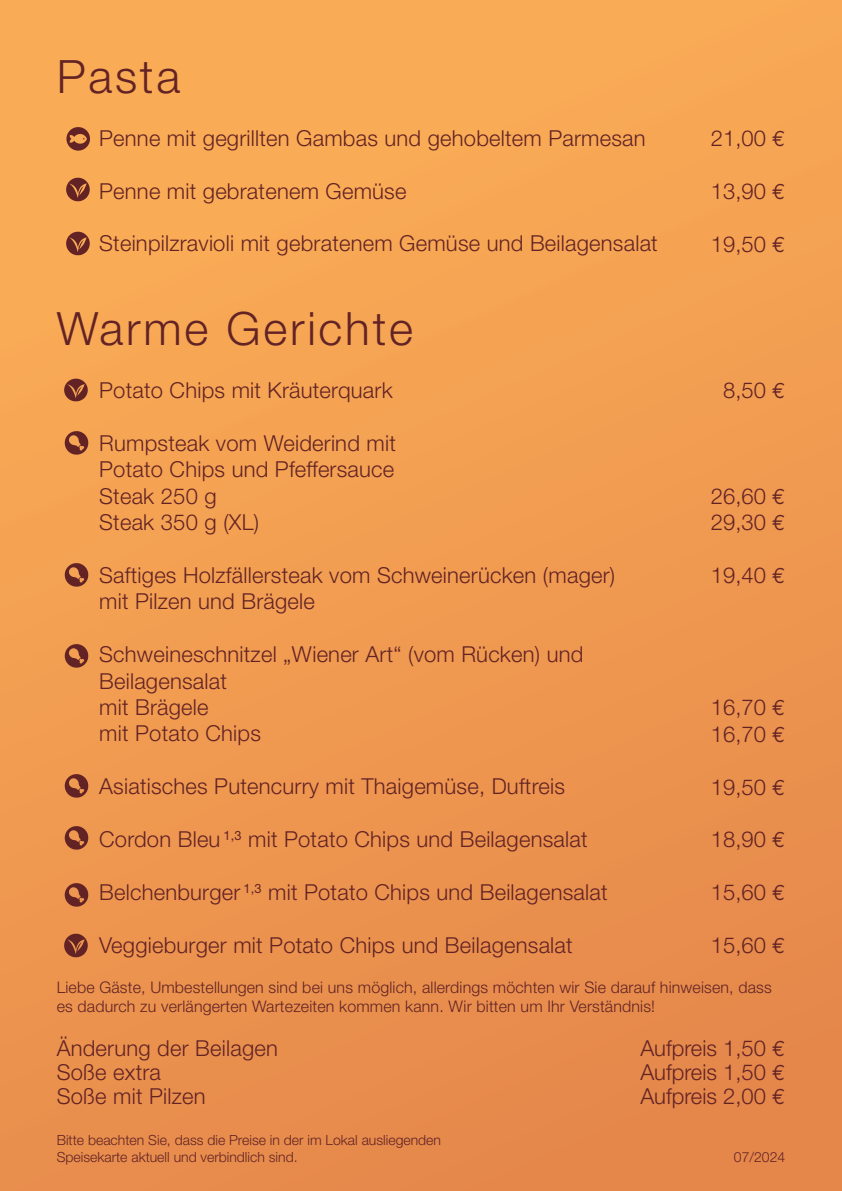
<style>
.page{position:relative;width:842px;height:1191px;background:#fff}
.page>*{position:absolute;margin:0;border:0;box-sizing:border-box;transform-origin:0 0}
.t1{font:300 46px "Helvetica Neue";letter-spacing:.06em;color:#632325}
.t2{font:300 22px/26.4px "Helvetica Neue";letter-spacing:.01em;color:#632325}
.t3{font:300 16px/19.2px "Helvetica Neue";letter-spacing:.01em;color:#632325}
.t4{font:300 14px/16.8px "Helvetica Neue";color:#632325}
.s1{font-family:"Euro Mono";font-weight:400}
</style>
<div class="page">
<div style="left:0;top:0;width:842px;height:1191px;background:linear-gradient(to bottom,#fbae56,#e6894c)"></div>
<img style="left:65px;top:126px;width:26px;height:26px">
<img style="left:65px;top:177px;width:26px;height:26px">
<img style="left:65px;top:230px;width:26px;height:27px">
<img style="left:62px;top:377px;width:27px;height:26px">
<img style="left:62px;top:429px;width:27px;height:26px">
<img style="left:62px;top:562px;width:27px;height:26px">
<img style="left:62px;top:642px;width:27px;height:26px">
<img style="left:62px;top:772px;width:27px;height:26px">
<img style="left:62px;top:824px;width:27px;height:26px">
<img style="left:62px;top:881px;width:27px;height:26px">
<img style="left:62px;top:932px;width:27px;height:26px">
<h1 class="t1" style="left:57px;top:48px;width:125px">Pasta</h1>
<p class="t2" style="left:99px;top:124px;width:548px">Penne mit gegrillten Gambas und gehobeltem Parmesan</p>
<p class="t2" style="left:99px;top:177px;width:309px">Penne mit gebratenem Gemüse</p>
<p class="t2" style="left:99px;top:230px;width:560px">Steinpilzravioli mit gebratenem Gemüse und Beilagensalat</p>
<h1 class="t1" style="left:57px;top:301px;width:358px">Warme Gerichte</h1>
<p class="t2" style="left:99px;top:376px;width:295px">Potato Chips mit Kräuterquark</p>
<p class="t2" style="left:99px;top:429px;width:298px">Rumpsteak vom Weiderind mit<br>Potato Chips und Pfeffersauce<br>Steak 250 g<br>Steak 350 g (XL)</p>
<p class="t2" style="left:99px;top:561px;width:517px">Saftiges Holzfällersteak vom Schweinerücken (mager) mit Pilzen und Brägele</p>
<p class="t2" style="left:99px;top:640px;width:486px">Schweineschnitzel „Wiener Art“ (vom Rücken) und<br>Beilagensalat<br>mit Brägele<br>mit Potato Chips</p>
<p class="t2" style="left:99px;top:772px;width:467px">Asiatisches Putencurry mit Thaigemüse, Duftreis</p>
<p class="t2" style="left:99px;top:825px;width:490px">Cordon Bleu <sup>1,3</sup> mit Potato Chips und Beilagensalat</p>
<p class="t2" style="left:99px;top:878px;width:510px">Belchenburger <sup>1,3</sup> mit Potato Chips und Beilagensalat</p>
<p class="t2" style="left:99px;top:931px;width:475px">Veggieburger mit Potato Chips und Beilagensalat</p>
<p class="t2" style="left:711px;top:125px;width:76px">21,00 <span class="s1">€</span></p>
<p class="t2" style="left:711px;top:177px;width:76px">13,90 <span class="s1">€</span></p>
<p class="t2" style="left:711px;top:230px;width:76px">19,50 <span class="s1">€</span></p>
<p class="t2" style="left:723px;top:377px;width:64px">8,50 <span class="s1">€</span></p>
<p class="t2" style="left:711px;top:482px;width:76px">26,60 <span class="s1">€<br></span>29,30 <span class="s1">€</span></p>
<p class="t2" style="left:711px;top:562px;width:76px">19,40 <span class="s1">€</span></p>
<p class="t2" style="left:711px;top:694px;width:76px">16,70 <span class="s1">€<br></span>16,70 <span class="s1">€</span></p>
<p class="t2" style="left:711px;top:773px;width:76px">19,50 <span class="s1">€</span></p>
<p class="t2" style="left:711px;top:826px;width:76px">18,90 <span class="s1">€</span></p>
<p class="t2" style="left:711px;top:878px;width:76px">15,60 <span class="s1">€</span></p>
<p class="t2" style="left:711px;top:931px;width:76px">15,60 <span class="s1">€</span></p>
<p class="t3" style="left:57px;top:977px;width:717px">Liebe Gäste, Umbestellungen sind bei uns möglich, allerdings möchten wir Sie darauf hinweisen, dass es dadurch zu verlängerten Wartezeiten kommen kann. Wir bitten um Ihr Verständnis!</p>
<p class="t2" style="left:57px;top:1035px;width:223px;line-height:24px">Änderung der Beilagen<br>Soße extra<br>Soße mit Pilzen</p>
<p class="t4" style="left:57px;top:1131px;width:386px">Bitte beachten Sie, dass die Preise in der im Lokal ausliegenden<br>Speisekarte aktuell und verbindlich sind.</p>
<p class="t2" style="left:640px;top:1036px;width:146px;line-height:24px;text-align:justify">Aufpreis 1,50 <span class="s1">€ </span>Aufpreis 1,50 <span class="s1">€ </span>Aufpreis 2,00 <span class="s1">€</span></p>
<p class="t4" style="left:734px;top:1148px;width:53px">07/2024</p>
</div>
